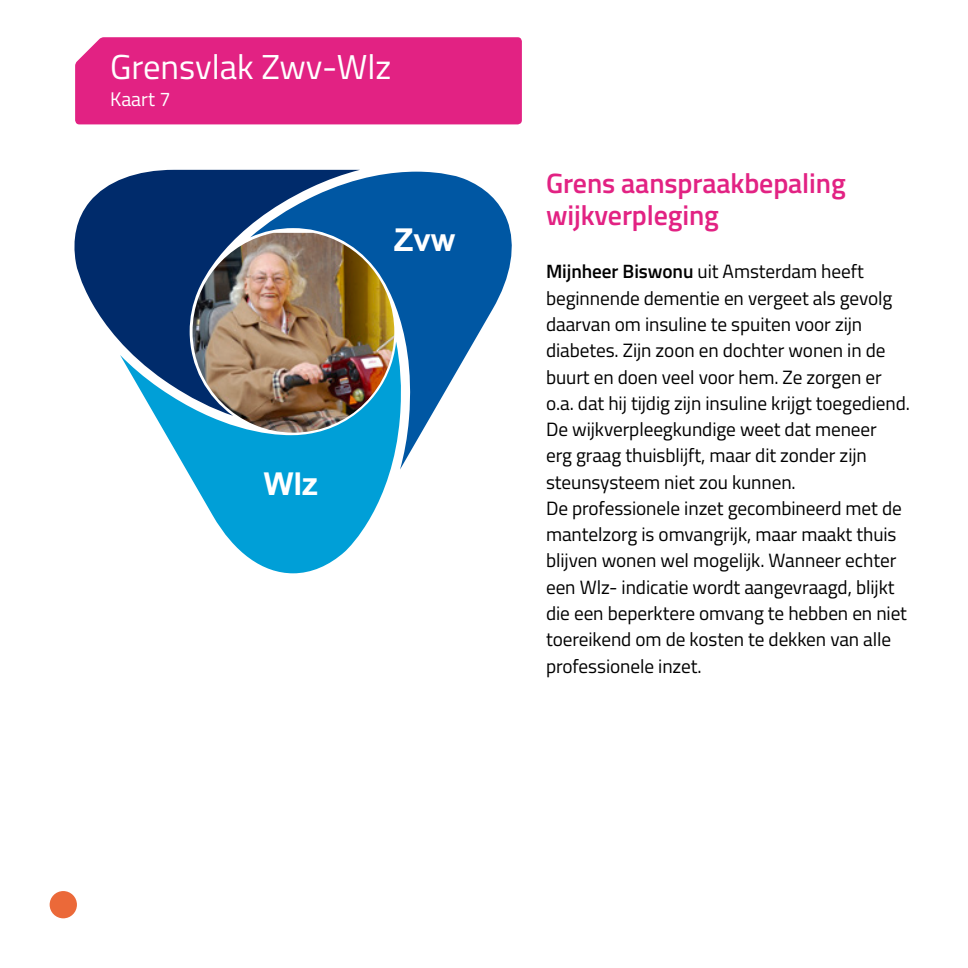
<style>
.page{position:relative;width:968px;height:968px;background:#fff}
.page>*{position:absolute;margin:0;border:0;box-sizing:border-box;transform-origin:0 0}
.t1{font:34.65px "Titillium Web";color:#fff}
.t2{font:700 31.5px "Arial";color:#fff}
.t3{font:600 28px/31.5px "Titillium Web";letter-spacing:-.005em;color:#e22283}
.t4{font:19.78px "Titillium Web";color:#fff}
.t5{font:19.25px/26.2px "Titillium Web";letter-spacing:-.005em;color:#000}
.s1{font-weight:600}
</style>
<div class="page">
<div style="left:75px;top:37px;width:447px;height:87px;background:#e22283"></div>
<svg style="left:155px;top:416px;width:246px;height:157px;fill:#009fd7"></svg>
<svg style="left:74px;top:170px;width:285px;height:246px;fill:#002b6b"></svg>
<svg style="left:250px;top:172px;width:262px;height:297px;fill:#0057a3"></svg>
<img style="left:192px;top:233px;width:202px;height:199px">
<div style="left:50px;top:890px;width:27px;height:28px;background:#eb6939;border-radius:50%"></div>
<h1 class="t1" style="left:110px;top:41px;width:282px">Grensvlak Zwv-Wlz</h1>
<h1 class="t4" style="left:110px;top:85px;width:62px">Kaart 7</h1>
<p class="t2" style="left:394px;top:219px;width:63px">Zvw</p>
<p class="t2" style="left:263px;top:463px;width:56px">Wlz</p>
<h2 class="t3" style="left:546px;top:166px;width:301px">Grens aanspraakbepaling wijkverpleging</h2>
<p class="t5" style="left:546px;top:257px;width:365px"><span class="s1">Mijnheer Biswonu</span> uit Amsterdam heeft beginnende dementie en vergeet als gevolg daarvan om insuline te spuiten voor zijn diabetes. Zijn zoon en dochter wonen in de buurt en doen veel voor hem. Ze zorgen er o.a. dat hij tijdig zijn insuline krijgt toegediend.<br>De wijkverpleegkundige weet dat meneer<br>erg graag thuisblijft, maar dit zonder zijn steunsysteem niet zou kunnen.<br>De professionele inzet gecombineerd met de mantelzorg is omvangrijk, maar maakt thuis blijven wonen wel mogelijk. Wanneer echter een Wlz- indicatie wordt aangevraagd, blijkt die een beperktere omvang te hebben en niet toereikend om de kosten te dekken van alle professionele inzet.</p>
</div>
